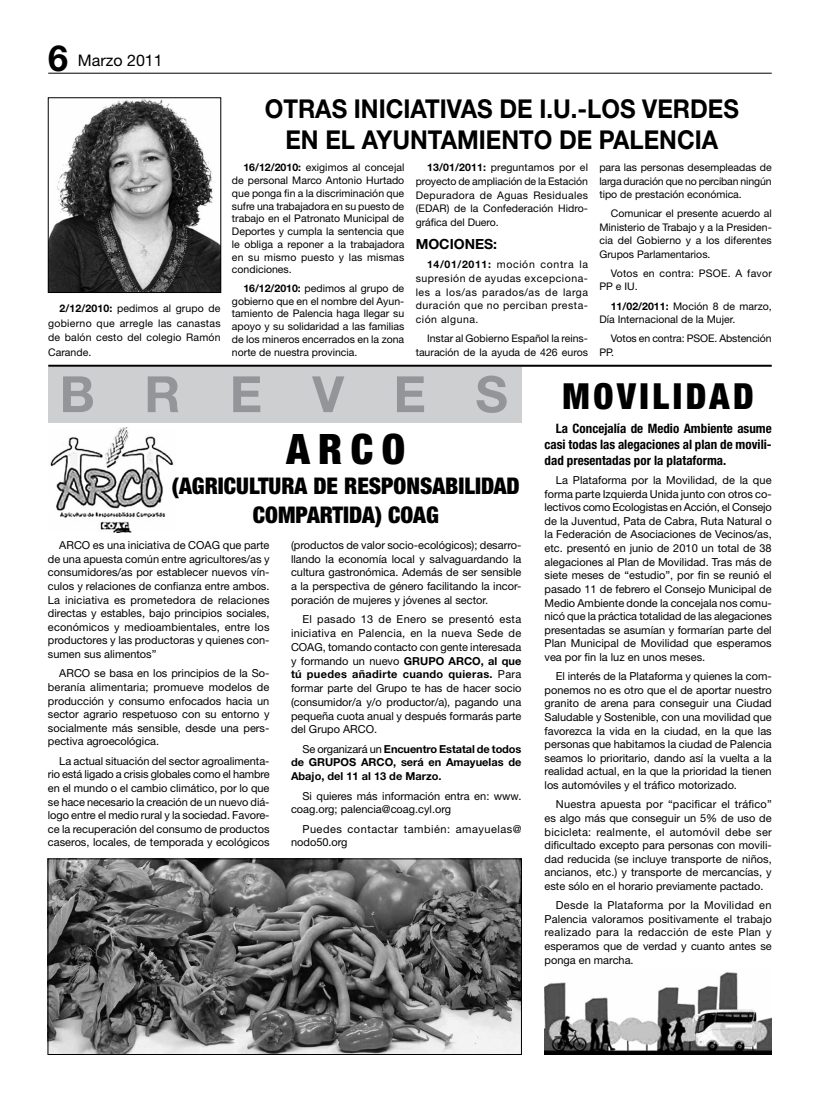
<style>
.page{position:relative;width:820px;height:1097px;background:#fff}
.page>*{position:absolute;margin:0;border:0;box-sizing:border-box;transform-origin:0 0}
.t1{font:700 50px "Helvetica Neue";letter-spacing:.99em;color:#939598}
.t2{font:900 condensed 42px "Helvetica Neue";color:#000}
.t3{font:900 condensed 36px "Helvetica Neue";letter-spacing:.1em;color:#000}
.t4{font:700 36px "Helvetica Neue";color:#000}
.t5{font:700 26px/31.2px "Helvetica Neue";color:#000;text-align:center;scale:.92 1}
.t6{font:900 condensed 23px/29.6px "Helvetica Neue";color:#000;text-align:center}
.t7{font:16px "Helvetica Neue";color:#000}
.t8{font:700 14px "Helvetica Neue";color:#000}
.t9{font:700 condensed 13px/16px "Helvetica Neue";color:#000;text-align:justify}
.t10{font:11px/13.6px "Helvetica Neue";color:#000;text-align:justify}
.t11{font:700 11px/13.7px "Helvetica Neue";color:#000;text-align:justify}
.t12{font:11px/13.7px "Helvetica Neue";letter-spacing:.045em;color:#000}
.t13{font:10.5px/12.8px "Helvetica Neue";color:#000;text-align:justify}
.t14{font:10.5px/13.5px "Helvetica Neue";letter-spacing:.025em;color:#000}
.s1{font-weight:700}
.s2{font-weight:400}
</style>
<div class="page">
<hr style="left:48px;top:73px;width:723px;height:1px;background:#000">
<img style="left:50px;top:428px;width:124px;height:104px">
<div style="left:48px;top:367px;width:473px;height:56px;background:#cdcfd0"></div>
<hr style="left:48px;top:365px;width:723px;height:2px;background:#000">
<img style="left:50px;top:100px;width:169px;height:191px">
<div style="left:48px;top:98px;width:173px;height:195px;border:1px solid #000"></div>
<img style="left:544px;top:972px;width:227px;height:82px">
<img style="left:50px;top:861px;width:469px;height:192px">
<div style="left:48px;top:859px;width:473px;height:196px;border:1px solid #000"></div>
<h3 class="t4" style="left:48px;top:36px;width:22px">6</h3>
<h3 class="t7" style="left:78px;top:51px;width:86px">Marzo 2011</h3>
<p class="t13" style="left:48px;top:301px;width:174px;line-height:14.4px;text-indent:11px"><span class="s1">2/12/2010:</span> pedimos al grupo de gobierno que arregle las canastas de balón cesto del colegio Ramón Carande.</p>
<h3 class="t5" style="left:265px;top:93px;width:516px">OTRAS INICIATIVAS DE I.U.-LOS VERDES<br>EN EL AYUNTAMIENTO DE PALENCIA</h3>
<p class="t13" style="left:232px;top:161px;width:174px;text-indent:11px"><span class="s1">16/12/2010:</span> exigimos al concejal de personal Marco Antonio Hurtado que ponga fin a la discriminación que sufre una trabajadora en su puesto de trabajo en el Patronato Municipal de Deportes y cumpla la sentencia que le obliga a reponer a la trabajadora en su mismo puesto y las mismas condiciones.</p>
<p class="t13" style="left:232px;top:282px;width:174px;text-indent:11px"><span class="s1">16/12/2010:</span> pedimos al grupo de gobierno que en el nombre del Ayun&shy;tamiento de Palencia haga llegar su apoyo y su solidaridad a las familias de los mineros encerrados en la zona norte de nuestra provincia.</p>
<p class="t13" style="left:415px;top:161px;width:174px;line-height:13.6px;text-indent:11px"><span class="s1">13/01/2011:</span> preguntamos por el proyecto de ampliación de la Estación Depuradora de Aguas Residuales (EDAR) de la Confederación Hidro&shy;gráfica del Duero.</p>
<p class="t8" style="left:415px;top:236px;width:83px">MOCIONES:</p>
<p class="t13" style="left:415px;top:258px;width:174px;line-height:13.6px;text-indent:11px"><span class="s1">14/01/2011:</span> moción contra la supresión de ayudas excepciona&shy;les a los/as parados/as de larga duración que no perciban presta&shy;ción alguna.</p>
<p class="t13" style="left:415px;top:331px;width:174px;line-height:13.6px;text-align:right">Instar al Gobierno Español la reins&shy;tauración de la ayuda de 426 euros</p>
<p class="t13" style="left:599px;top:161px;width:174px;line-height:13.5px">para las personas desempleadas de larga duración que no perciban ningún tipo de prestación económica.</p>
<p class="t13" style="left:599px;top:207px;width:174px;line-height:13.5px;text-indent:11px">Comunicar el presente acuerdo al Ministerio de Trabajo y a la Presiden&shy;cia del Gobierno y a los diferentes Grupos Parlamentarios.</p>
<p class="t14" style="left:599px;top:266px;width:174px;text-indent:11px">Votos en contra: PSOE. A favor<br>PP e IU.</p>
<p class="t13" style="left:599px;top:299px;width:174px;line-height:13.5px;text-indent:11px"><span class="s1">11/02/2011:</span> Moción 8 de marzo,<br>Día Internacional de la Mujer.</p>
<p class="t13" style="left:599px;top:332px;width:174px;line-height:13.5px;text-indent:11px">Votos en contra: PSOE. Abstención<br>PP.</p>
<h1 class="t1" style="left:60px;top:363px;width:449px">BREVES</h1>
<h2 class="t2" style="left:286px;top:423px;width:120px">ARCO</h2>
<h3 class="t6" style="left:172px;top:470px;width:349px">(AGRICULTURA DE RESPONSABILIDAD<br>COMPARTIDA) COAG</h3>
<p class="t10" style="left:48px;top:538px;width:223px;text-indent:11px">ARCO es una iniciativa de COAG que parte de una apuesta común entre agricultores/as y consumidores/as por establecer nuevos vín&shy;culos y relaciones de confianza entre ambos.<br>La iniciativa es prometedora de relaciones directas y estables, bajo principios sociales, económicos y medioambientales, entre los productores y las productoras y quienes con&shy;sumen sus alimentos”</p>
<p class="t10" style="left:48px;top:666px;width:223px;text-indent:11px">ARCO se basa en los principios de la So&shy;beranía alimentaria; promueve modelos de producción y consumo enfocados hacia un sector agrario respetuoso con su entorno y socialmente más sensible, desde una pers&shy;pectiva agroecológica.</p>
<p class="t10" style="left:48px;top:754px;width:223px;text-indent:11px">La actual situación del sector agroalimenta&shy;rio está ligado a crisis globales como el hambre en el mundo o el cambio climático, por lo que se hace necesario la creación de un nuevo diá&shy;logo entre el medio rural y la sociedad. Favore&shy;ce la recuperación del consumo de productos caseros, locales, de temporada y ecológicos</p>
<p class="t10" style="left:291px;top:538px;width:232px">(productos de valor socio-ecológicos); desarro&shy;llando la economía local y salvaguardando la cultura gastronómica. Además de ser sensible a la perspectiva de género facilitando la incor&shy;poración de mujeres y jóvenes al sector.</p>
<p class="t10" style="left:291px;top:612px;width:232px;text-indent:11px">El pasado 13 de Enero se presentó esta iniciativa en Palencia, en la nueva Sede de COAG, tomando contacto con gente interesada y formando un nuevo <span class="s1">GRUPO ARCO, al que tú puedes añadirte cuando quieras.</span> Para formar parte del Grupo te has de hacer socio (consumidor/a y/o productor/a), pagando una pequeña cuota anual y después formarás parte del Grupo ARCO.</p>
<p class="t11" style="left:291px;top:742px;width:232px;text-indent:11px"><span class="s2">Se organizará un</span> Encuentro Estatal de todos de GRUPOS ARCO, será en Amayuelas de Abajo, del 11 al 13 de Marzo.</p>
<p class="t10" style="left:291px;top:789px;width:232px;text-indent:11px">Si quieres más información entra en: www. coag.org; palencia@coag.cyl.org</p>
<p class="t12" style="left:291px;top:822px;width:232px;text-indent:11px">Puedes contactar también: amayuelas@ nodo50.org</p>
<h3 class="t3" style="left:562px;top:374px;width:192px">MOVILIDAD</h3>
<p class="t9" style="left:544px;top:420px;width:228px;text-indent:11px">La Concejalía de Medio Ambiente asume casi todas las alegaciones al plan de movili&shy;dad presentadas por la plataforma.</p>
<p class="t10" style="left:544px;top:473px;width:229px;text-indent:11px">La Plataforma por la Movilidad, de la que forma parte Izquierda Unida junto con otros co&shy;lectivos como Ecologistas en Acción, el Consejo de la Juventud, Pata de Cabra, Ruta Natural o la Federación de Asociaciones de Vecinos/as, etc. presentó en junio de 2010 un total de 38 alegaciones al Plan de Movilidad. Tras más de siete meses de “estudio”, por fin se reunió el pasado 11 de febrero el Consejo Municipal de Medio Ambiente donde la concejala nos comu&shy;nicó que la práctica totalidad de las alegaciones presentadas se asumían y formarían parte del Plan Municipal de Movilidad que esperamos vea por fin la luz en unos meses.</p>
<p class="t10" style="left:544px;top:669px;width:229px;text-indent:11px">El interés de la Plataforma y quienes la com&shy;ponemos no es otro que el de aportar nuestro granito de arena para conseguir una Ciudad Saludable y Sostenible, con una movilidad que favorezca la vida en la ciudad, en la que las personas que habitamos la ciudad de Palencia seamos lo prioritario, dando así la vuelta a la realidad actual, en la que la prioridad la tienen los automóviles y el tráfico motorizado.</p>
<p class="t10" style="left:544px;top:797px;width:229px;text-indent:11px">Nuestra apuesta por “pacificar el tráfico” es algo más que conseguir un 5% de uso de bicicleta: realmente, el automóvil debe ser dificultado excepto para personas con movili&shy;dad reducida (se incluye transporte de niños, ancianos, etc.) y transporte de mercancías, y este sólo en el horario previamente pactado.</p>
<p class="t10" style="left:544px;top:898px;width:229px;text-indent:11px">Desde la Plataforma por la Movilidad en Palencia valoramos positivamente el trabajo realizado para la redacción de este Plan y esperamos que de verdad y cuanto antes se ponga en marcha.</p>
</div>
